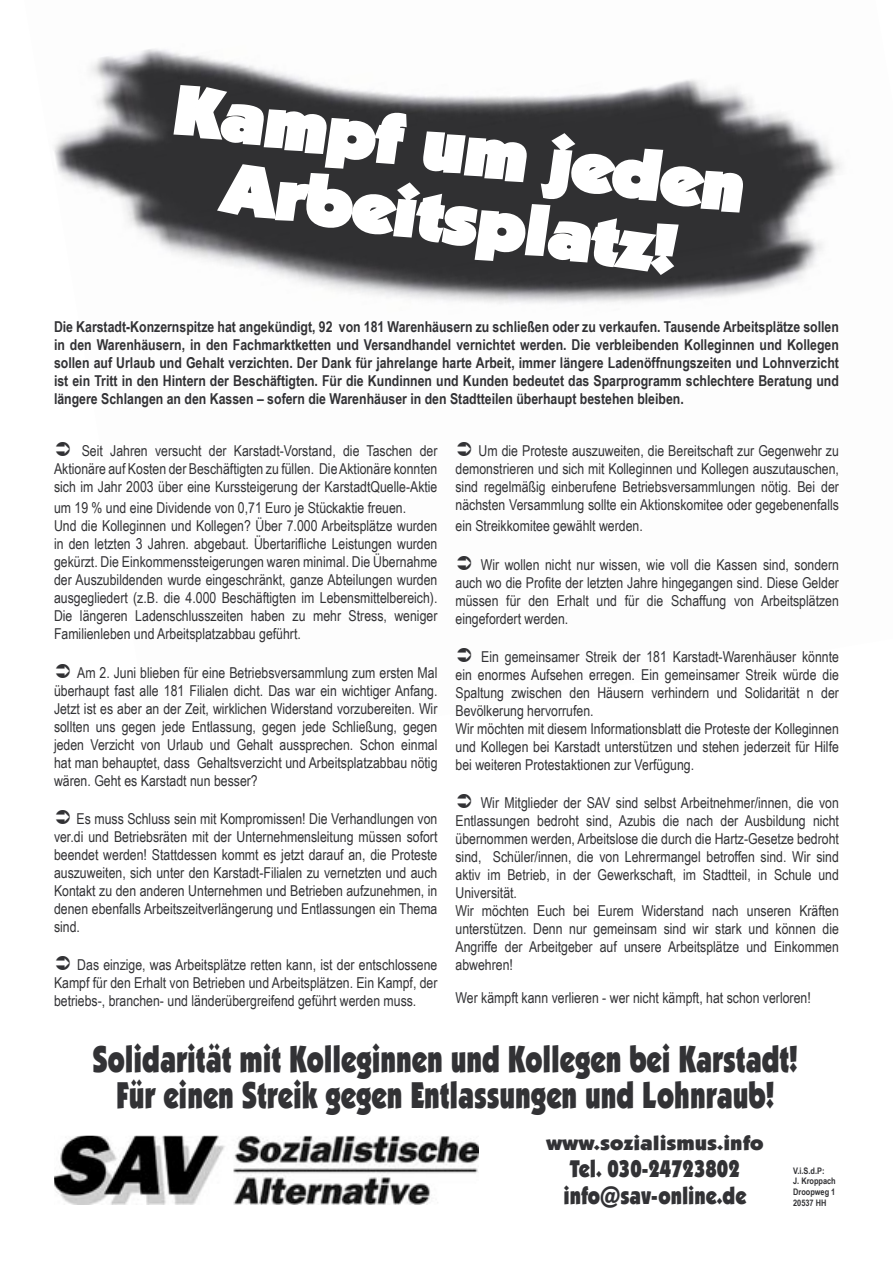
<style>
.page{position:relative;width:893px;height:1263px;background:#fff}
.page>*{position:absolute;margin:0;border:0;box-sizing:border-box;transform-origin:0 0}
.t1{font:900 67.5px/70.5px "Kabel IT Cby BT";color:#fff;text-align:center;scale:1.13 1}
.t2{font:900 37.5px "Kabel IT Cby BT";color:#323235;scale:.75 1}
.t3{font:900 24.3px "Kabel IT Cby BT";color:#323235;scale:.83 1}
.t4{font:900 20.25px "Kabel IT Cby BT";color:#323235;scale:1.09 1}
.Überschrift_1{font:15px/18px "Arial Narrow";color:#323235;text-align:justify}
.Textk鰎per{font:700 15px/18px "Arial Narrow";color:#323235;text-align:justify}
.t5{font:700 9px "Arial Narrow";color:#323235}
</style>
<div class="page">
<img style="left:54px;top:49px;width:788px;height:255px">
<svg style="left:172px;top:82px;width:574px;height:197px;background:#5e5e60"></svg>
<img style="left:54px;top:1136px;width:425px;height:69px">
<p class="t1" style="left:180px;top:73px;width:511px;rotate:8deg">Kampf um jeden<br>Arbeitsplatz!</p>
<p class="Textk鰎per" style="left:54px;top:316px;width:786px">Die Karstadt-Konzernspitze hat angekündigt, 92 von 181 Warenhäusern zu schließen oder zu verkaufen. Tausende Arbeitsplätze sollen in den Warenhäusern, in den Fachmarktketten und Versandhandel vernichtet werden. Die verbleibenden Kolleginnen und Kollegen sollen auf Urlaub und Gehalt verzichten. Der Dank für jahrelange harte Arbeit, immer längere Ladenöffnungszeiten und Lohnverzicht ist ein Tritt in den Hintern der Beschäftigten. Für die Kundinnen und Kunden bedeutet das Sparprogramm schlechtere Beratung und längere Schlangen an den Kassen – sofern die Warenhäuser in den Stadtteilen überhaupt bestehen bleiben.</p>
<p class="Überschrift_1" style="left:54px;top:441px;width:385px;text-indent:28px">Seit Jahren versucht der Karstadt-Vorstand, die Taschen der Aktionäre auf Kosten der Beschäftigten zu füllen. Die Aktionäre konnten sich im Jahr 2003 über eine Kurssteigerung der KarstadtQuelle-Aktie</p>
<p class="Überschrift_1" style="left:54px;top:498px;width:354px">um 19 % und eine Dividende von 0,71 Euro je Stückaktie freuen.</p>
<p class="Überschrift_1" style="left:54px;top:516px;width:385px">Und die Kolleginnen und Kollegen? Über 7.000 Arbeitsplätze wurden in den letzten 3 Jahren. abgebaut. Übertarifliche Leistungen wurden gekürzt. Die Einkommenssteigerungen waren minimal. Die Übernahme der Auszubildenden wurde eingeschränkt, ganze Abteilungen wurden ausgegliedert (z.B. die 4.000 Beschäftigten im Lebensmittelbereich).<br>Die längeren Ladenschlusszeiten haben zu mehr Stress, weniger Familienleben und Arbeitsplatzabbau geführt.</p>
<p class="Überschrift_1" style="left:54px;top:663px;width:385px;text-indent:23px">Am 2. Juni blieben für eine Betriebsversammlung zum ersten Mal überhaupt fast alle 181 Filialen dicht. Das war ein wichtiger Anfang.<br>Jetzt ist es aber an der Zeit, wirklichen Widerstand vorzubereiten. Wir sollten uns gegen jede Entlassung, gegen jede Schließung, gegen jeden Verzicht von Urlaub und Gehalt aussprechen. Schon einmal hat man behauptet, dass Gehaltsverzicht und Arbeitsplatzabbau nötig wären. Geht es Karstadt nun besser?</p>
<p class="Überschrift_1" style="left:54px;top:809px;width:385px;text-indent:22px">Es muss Schluss sein mit Kompromissen! Die Verhandlungen von ver.di und Betriebsräten mit der Unternehmensleitung müssen sofort beendet werden! Stattdessen kommt es jetzt darauf an, die Proteste auszuweiten, sich unter den Karstadt-Filialen zu vernetzten und auch Kontakt zu den anderen Unternehmen und Betrieben aufzunehmen, in denen ebenfalls Arbeitszeitverlängerung und Entlassungen ein Thema sind.</p>
<p class="Überschrift_1" style="left:54px;top:955px;width:385px;text-indent:23px">Das einzige, was Arbeitsplätze retten kann, ist der entschlossene Kampf für den Erhalt von Betrieben und Arbeitsplätzen. Ein Kampf, der betriebs-, branchen- und länderübergreifend geführt werden muss.</p>
<p class="Überschrift_1" style="left:455px;top:441px;width:385px;text-indent:23px">Um die Proteste auszuweiten, die Bereitschaft zur Gegenwehr zu demonstrieren und sich mit Kolleginnen und Kollegen auszutauschen, sind regelmäßig einberufene Betriebsversammlungen nötig. Bei der nächsten Versammlung sollte ein Aktionskomitee oder gegebenenfalls</p>
<p class="Überschrift_1" style="left:455px;top:516px;width:189px">ein Streikkomitee gewählt werden.</p>
<p class="Überschrift_1" style="left:455px;top:555px;width:385px;text-indent:25px">Wir wollen nicht nur wissen, wie voll die Kassen sind, sondern auch wo die Profite der letzten Jahre hingegangen sind. Diese Gelder müssen für den Erhalt und für die Schaffung von Arbeitsplätzen eingefordert werden.</p>
<p class="Überschrift_1" style="left:455px;top:647px;width:385px;text-indent:26px">Ein gemeinsamer Streik der 181 Karstadt-Warenhäuser könnte ein enormes Aufsehen erregen. Ein gemeinsamer Streik würde die Spaltung zwischen den Häusern verhindern und Solidarität n der Bevölkerung hervorrufen.</p>
<p class="Überschrift_1" style="left:455px;top:719px;width:385px">Wir möchten mit diesem Informationsblatt die Proteste der Kolleginnen und Kollegen bei Karstadt unterstützen und stehen jederzeit für Hilfe bei weiteren Protestaktionen zur Verfügung.</p>
<p class="Überschrift_1" style="left:455px;top:793px;width:385px;text-indent:25px">Wir Mitglieder der SAV sind selbst Arbeitnehmer/innen, die von Entlassungen bedroht sind, Azubis die nach der Ausbildung nicht übernommen werden, Arbeitslose die durch die Hartz-Gesetze bedroht sind, Schüler/innen, die von Lehrermangel betroffen sind. Wir sind aktiv im Betrieb, in der Gewerkschaft, im Stadtteil, in Schule und Universität.</p>
<p class="Überschrift_1" style="left:455px;top:901px;width:385px">Wir möchten Euch bei Eurem Widerstand nach unseren Kräften unterstützen. Denn nur gemeinsam sind wir stark und können die Angriffe der Arbeitgeber auf unsere Arbeitsplätze und Einkommen abwehren!</p>
<p class="Überschrift_1" style="left:455px;top:988px;width:357px">Wer kämpft kann verlieren - wer nicht kämpft, hat schon verloren!</p>
<p class="t2" style="left:93px;top:1036px;width:942px">Solidarität mit Kolleginnen und Kollegen bei Karstadt!</p>
<p class="t2" style="left:116px;top:1072px;width:879px">Für einen Streik gegen Entlassungen und Lohnraub!</p>
<p class="t4" style="left:546px;top:1130px;width:201px">www.sozialismus.info</p>
<p class="t3" style="left:570px;top:1153px;width:206px">Tel. 030-24723802</p>
<p class="t3" style="left:563px;top:1180px;width:222px">info@sav-online.de</p>
<p class="t5" style="left:793px;top:1163px;width:33px">V.i.S.d.P:</p>
<p class="t5" style="left:793px;top:1174px;width:44px">J. Kroppach</p>
<p class="t5" style="left:793px;top:1185px;width:44px">Droopweg 1</p>
<p class="t5" style="left:793px;top:1196px;width:35px">20537 HH</p>
</div>
